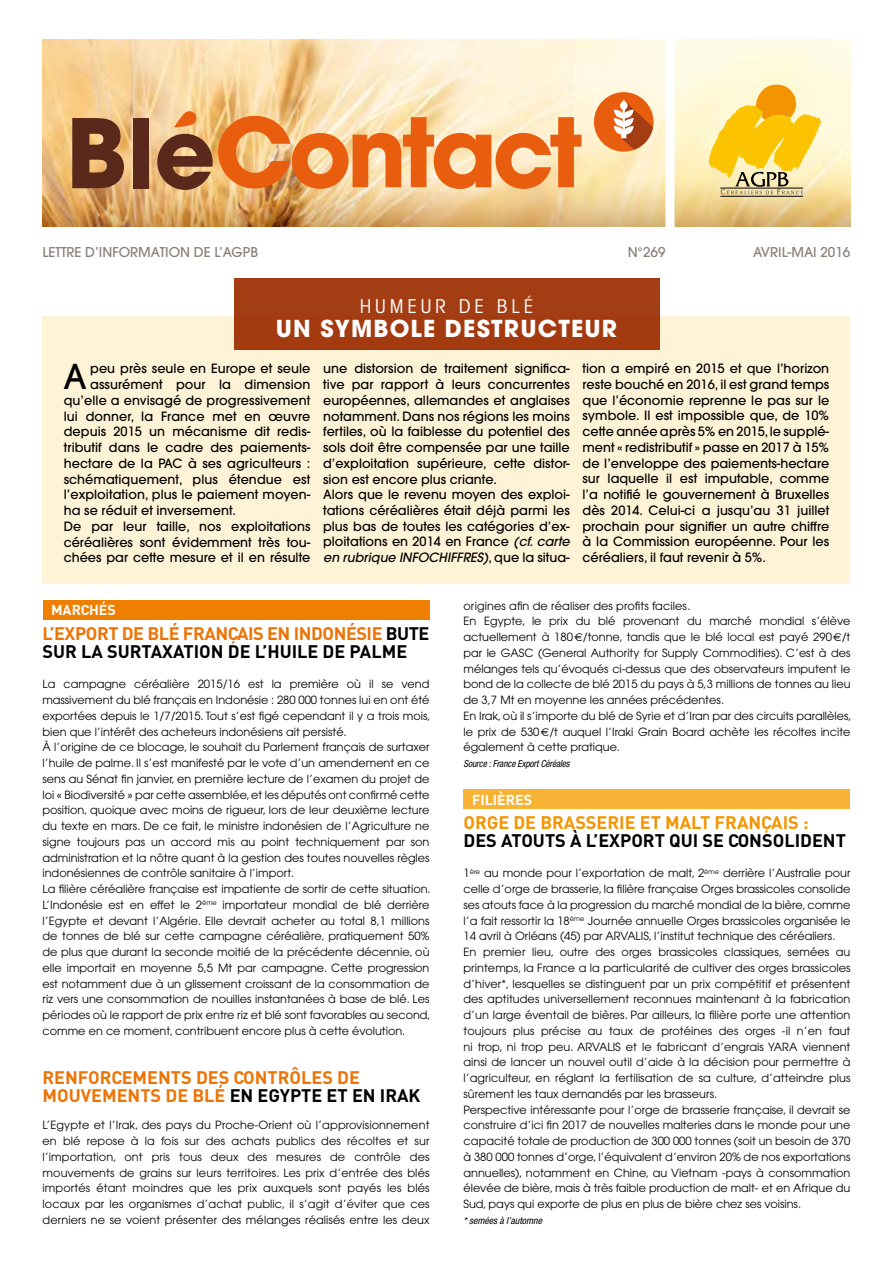
<style>
.page{position:relative;width:893px;height:1263px;background:#fff}
.page>*{position:absolute;margin:0;border:0;box-sizing:border-box;transform-origin:0 0}
.t1{font:500 34.05px "Avant Garde";color:#000}
.t2{font:700 23.25px "Avant Garde";letter-spacing:.05em;color:#fff}
.t3{font:condensed 19.2px "Avant Garde";letter-spacing:.2em;color:#fff}
.t4{font:700 18px/18px "DIN";letter-spacing:-.025em;color:#000}
.t5{font:700 18px/18px "DIN";color:#ec7405}
.t6{font:700 18px "DIN";color:#000}
.t7{font:700 18px "DIN";color:#f39400}
.t8{font:700 14.25px "DIN";color:#fff}
.t9{font:500 13.5px "Avant Garde";color:#8a8279}
.t10{font:500 12.75px/15.8px "Avant Garde";color:#000}
.t11{font:11.25px/15.8px "Avant Garde";color:#000}
.t12{font:italic condensed 9.75px "Helvetica Neue";letter-spacing:-.01em;color:#000;scale:.95 1}
.t13{font:italic condensed 9.75px "Helvetica Neue";letter-spacing:-.01em;color:#000}
.s1{font-style:italic}
.s2{color:#ec7405}
.s3{color:#000}
.s4{font-family:"Euro Sans"}
</style>
<div class="page">
<div style="left:43px;top:316px;width:807px;height:268px;background:#fff3d7"></div>
<img style="left:43px;top:40px;width:807px;height:125px">
<svg style="left:43px;top:165px;width:807px;height:61px;background:#e3bc7e"></svg>
<div style="left:43px;top:601px;width:386px;height:19px;background:#ee7f00"></div>
<div style="left:463px;top:789px;width:387px;height:19px;background:#f8b334"></div>
<hr style="left:720px;top:196px;width:83px;height:1px;background:#000">
<svg style="left:708px;top:84px;width:114px;height:110px;background:#f3d063"></svg>
<div style="left:594px;top:92px;width:59px;height:60px;background:#e95d0f;border-radius:50%"></div>
<svg style="left:602px;top:96px;width:51px;height:54px"></svg>
<hr style="left:623px;top:107px;width:2px;height:29px;background:#fff">
<svg style="left:72px;top:118px;width:52px;height:70px;background:#78472e"></svg>
<div style="left:133px;top:118px;width:16px;height:70px;background:#5a291b"></div>
<svg style="left:157px;top:110px;width:424px;height:80px;background:#e89f65"></svg>
<div style="left:665px;top:25px;width:9px;height:212px;background:#fff"></div>
<div style="left:234px;top:279px;width:425px;height:71px;background:#a33d14"></div>
<p class="t9" style="left:43px;top:244px;width:217px">LETTRE D’INFORMATION DE L’AGPB</p>
<p class="t9" style="left:628px;top:244px;width:39px">N°269</p>
<p class="t9" style="left:753px;top:244px;width:99px">AVRIL-MAI 2016</p>
<h3 class="t3" style="left:360px;top:294px;width:175px">HUMEUR DE BLÉ</h3>
<h2 class="t2" style="left:276px;top:314px;width:343px">UN SYMBOLE DESTRUCTEUR</h2>
<h1 class="t1" style="left:63px;top:356px;width:25px">A</h1>
<p class="t10" style="left:90px;top:361px;width:222px">peu près seule en Europe et seule</p>
<p class="t10" style="left:90px;top:377px;width:222px">assurément pour la dimension</p>
<p class="t10" style="left:64px;top:392px;width:248px">qu’elle a envisagé de progressivement</p>
<p class="t10" style="left:64px;top:408px;width:248px">lui donner, la France met en œuvre</p>
<p class="t10" style="left:64px;top:424px;width:248px">depuis 2015 un mécanisme dit redis-</p>
<p class="t10" style="left:64px;top:440px;width:248px">tributif dans le cadre des paiements-</p>
<p class="t10" style="left:64px;top:455px;width:248px">hectare de la PAC à ses agriculteurs :</p>
<p class="t10" style="left:64px;top:471px;width:248px">schématiquement, plus étendue est</p>
<p class="t10" style="left:64px;top:487px;width:248px">l’exploitation, plus le paiement moyen-</p>
<p class="t10" style="left:64px;top:502px;width:174px">ha se réduit et inversement.</p>
<p class="t10" style="left:64px;top:518px;width:248px">De par leur taille, nos exploitations</p>
<p class="t10" style="left:64px;top:534px;width:248px">céréalières sont évidemment très tou-</p>
<p class="t10" style="left:64px;top:550px;width:248px">chées par cette mesure et il en résulte</p>
<p class="t10" style="left:323px;top:361px;width:248px">une distorsion de traitement significa&shy;tive par rapport à leurs concurrentes européennes, allemandes et anglaises notamment. Dans nos régions les moins fertiles, où la faiblesse du potentiel des sols doit être compensée par une taille d’exploitation supérieure, cette distor&shy;sion est encore plus criante.<br>Alors que le revenu moyen des exploi&shy;tations céréalières était déjà parmi les plus bas de toutes les catégories d’ex&shy;ploitations en 2014 en France <span class="s1">(cf. carte en rubrique INFOCHIFFRES)</span>, que la situa-</p>
<p class="t10" style="left:583px;top:361px;width:248px;text-align:justify">tion a empiré en 2015 et que l’horizon reste bouché en 2016, il est grand temps que l’économie reprenne le pas sur le symbole. Il est impossible que, de 10% cette année après 5% en 2015, le supplé&shy;ment « redistributif » passe en 2017 à 15% de l’enveloppe des paiements-hectare sur laquelle il est imputable, comme l’a notifié le gouvernement à Bruxelles dès 2014. Celui-ci a jusqu’au 31 juillet prochain pour signifier un autre chiffre à la Commission européenne. Pour les céréaliers, il faut revenir à 5%.</p>
<p class="t8" style="left:51px;top:601px;width:66px">MARCHÉS</p>
<h3 class="t4" style="left:43px;top:624px;width:388px"><span class="s2">L’EXPORT DE BLÉ FRANÇAIS EN INDONÉSIE</span> BUTE<br>SUR LA SURTAXATION DE L’HUILE DE PALME</h3>
<p class="t11" style="left:43px;top:676px;width:390px">La campagne céréalière 2015/16 est la première où il se vend massivement du blé français en Indonésie : 280 000 tonnes lui en ont été exportées depuis le 1/7/2015. Tout s’est figé cependant il y a trois mois, bien que l’intérêt des acheteurs indonésiens ait persisté.<br>À l’origine de ce blocage, le souhait du Parlement français de surtaxer l’huile de palme. Il s’est manifesté par le vote d’un amendement en ce sens au Sénat fin janvier, en première lecture de l’examen du projet de loi « Biodiversité » par cette assemblée, et les députés ont confirmé cette position, quoique avec moins de rigueur, lors de leur deuxième lecture du texte en mars. De ce fait, le ministre indonésien de l’Agriculture ne signe toujours pas un accord mis au point techniquement par son administration et la nôtre quant à la gestion des toutes nouvelles règles indonésiennes de contrôle sanitaire à l’import.<br>La filière céréalière française est impatiente de sortir de cette situation.<br>L’Indonésie est en effet le 2<sup>ème</sup> importateur mondial de blé derrière l’Egypte et devant l’Algérie. Elle devrait acheter au total 8,1 millions de tonnes de blé sur cette campagne céréalière, pratiquement 50% de plus que durant la seconde moitié de la précédente décennie, où elle importait en moyenne 5,5 Mt par campagne. Cette progression est notamment due à un glissement croissant de la consommation de riz vers une consommation de nouilles instantanées à base de blé. Les périodes où le rapport de prix entre riz et blé sont favorables au second, comme en ce moment, contribuent encore plus à cette évolution.</p>
<h3 class="t5" style="left:43px;top:1068px;width:380px">RENFORCEMENTS DES CONTRÔLES DE<br>MOUVEMENTS DE BLÉ <span class="s3">EN EGYPTE ET EN IRAK</span></h3>
<p class="t11" style="left:43px;top:1117px;width:388px;text-align:justify">L’Egypte et l’Irak, des pays du Proche-Orient où l’approvisionnement en blé repose à la fois sur des achats publics des récoltes et sur l’importation, ont pris tous deux des mesures de contrôle des mouvements de grains sur leurs territoires. Les prix d’entrée des blés importés étant moindres que les prix auxquels sont payés les blés locaux par les organismes d’achat public, il s’agit d’éviter que ces derniers ne se voient présenter des mélanges réalisés entre les deux</p>
<p class="t11" style="left:463px;top:598px;width:390px">origines afin de réaliser des profits faciles.<br>En Egypte, le prix du blé provenant du marché mondial s’élève actuellement à 180<span class="s4">€</span>/tonne, tandis que le blé local est payé 290<span class="s4">€</span>/t par le GASC (General Authority for Supply Commodities). C’est à des mélanges tels qu’évoqués ci-dessus que des observateurs imputent le bond de la collecte de blé 2015 du pays à 5,3 millions de tonnes au lieu de 3,7 Mt en moyenne les années précédentes.<br>En Irak, où il s’importe du blé de Syrie et d’Iran par des circuits parallèles, le prix de 530<span class="s4">€</span>/t auquel l’Iraki Grain Board achète les récoltes incite également à cette pratique.</p>
<p class="t12" style="left:463px;top:758px;width:113px">Source : France Export Céréales</p>
<p class="t8" style="left:472px;top:790px;width:62px">FILIÈRES</p>
<h3 class="t7" style="left:463px;top:810px;width:347px">ORGE DE BRASSERIE ET MALT FRANÇAIS :</h3>
<h3 class="t6" style="left:463px;top:828px;width:384px">DES ATOUTS À L’EXPORT QUI SE CONSOLIDENT</h3>
<p class="t11" style="left:463px;top:865px;width:388px">1<sup>ère</sup> au monde pour l’exportation de malt, 2<sup>ème</sup> derrière l’Australie pour celle d’orge de brasserie, la filière française Orges brassicoles consolide ses atouts face à la progression du marché mondial de la bière, comme l’a fait ressortir la 18<sup>ème</sup> Journée annuelle Orges brassicoles organisée le 14 avril à Orléans (45) par ARVALIS, l’institut technique des céréaliers.<br>En premier lieu, outre des orges brassicoles classiques, semées au printemps, la France a la particularité de cultiver des orges brassicoles d’hiver*, lesquelles se distinguent par un prix compétitif et présentent des aptitudes universellement reconnues maintenant à la fabrication d’un large éventail de bières. Par ailleurs, la filière porte une attention toujours plus précise au taux de protéines des orges -il n’en faut ni trop, ni trop peu. ARVALIS et le fabricant d’engrais YARA viennent ainsi de lancer un nouvel outil d’aide à la décision pour permettre à l’agriculteur, en réglant la fertilisation de sa culture, d’atteindre plus sûrement les taux demandés par les brasseurs.<br>Perspective intéressante pour l’orge de brasserie française, il devrait se construire d’ici fin 2017 de nouvelles malteries dans le monde pour une capacité totale de production de 300 000 tonnes (soit un besoin de 370 à 380 000 tonnes d’orge, l’équivalent d’environ 20% de nos exportations annuelles), notamment en Chine, au Vietnam -pays à consommation élevée de bière, mais à très faible production de malt- et en Afrique du Sud, pays qui exporte de plus en plus de bière chez ses voisins.</p>
<p class="t13" style="left:463px;top:1215px;width:80px">* semées à l’automne</p>
</div>
